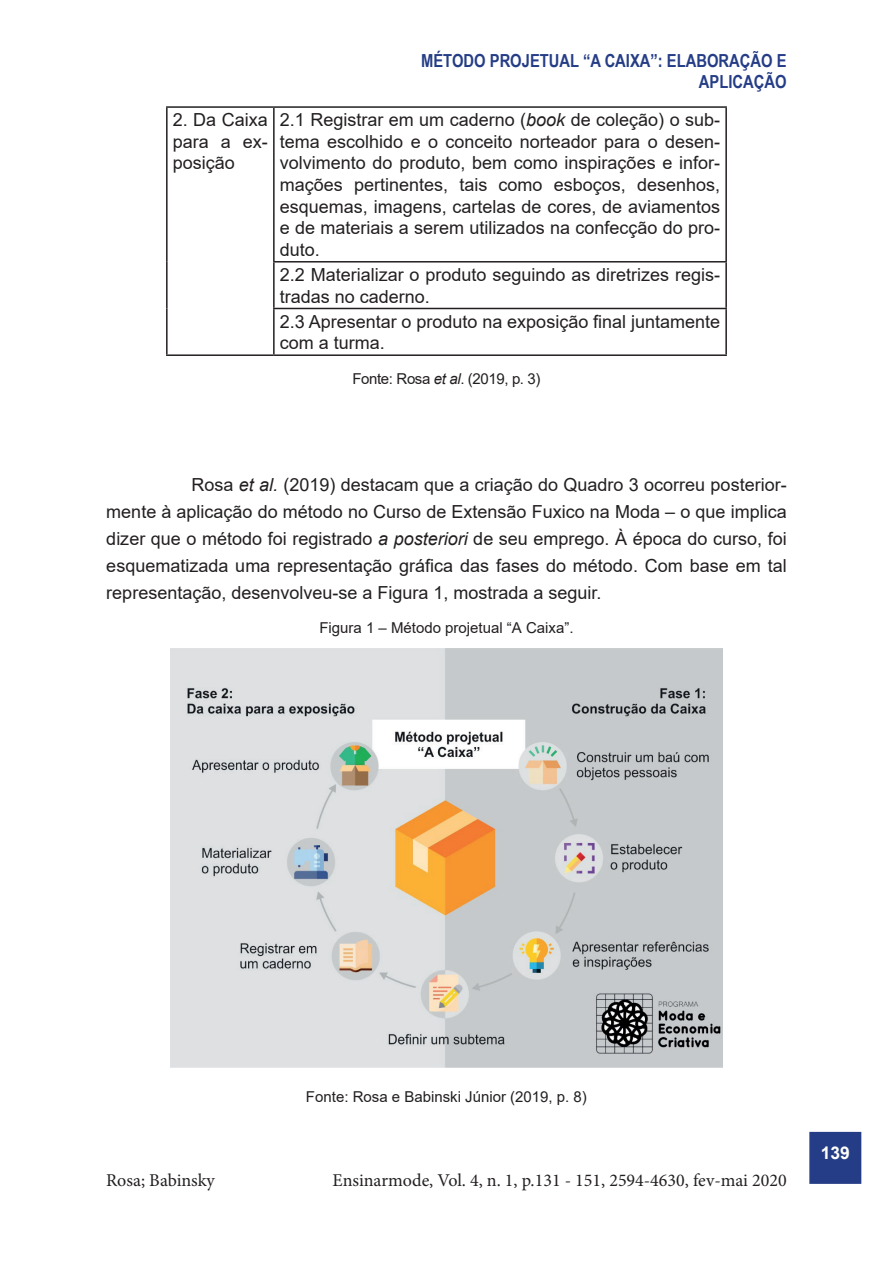
<style>
.page{position:relative;width:893px;height:1263px;background:#fff}
.page>*{position:absolute;margin:0;border:0;box-sizing:border-box;transform-origin:0 0}
.t1{font:18px/21.6px "Arial";color:#231f20;text-align:justify}
.t2{font:18px "Minion Pro";color:#231f20}
.t3{font:700 18px/21px "Arial Narrow";color:#253d86;text-align:right}
.t4{font:700 17.55px "Arial";color:#fffefa}
.t5{font:15px "Arial";color:#231f20}
.t6{font:15px "Arial";letter-spacing:-.025em;color:#231f20}
.s1{font-style:italic}
</style>
<div class="page">
<div style="left:809px;top:1132px;width:52px;height:52px;background:#253d86;border:2px solid #253d86"></div>
<hr style="left:166px;top:106px;width:108px;height:2px;background:#231f20">
<hr style="left:166px;top:108px;width:2px;height:154px;background:#231f20">
<hr style="left:274px;top:106px;width:453px;height:2px;background:#231f20">
<hr style="left:273px;top:108px;width:2px;height:153px;background:#231f20">
<hr style="left:725px;top:108px;width:2px;height:153px;background:#231f20">
<hr style="left:166px;top:262px;width:2px;height:46px;background:#231f20">
<hr style="left:273px;top:261px;width:454px;height:2px;background:#231f20">
<hr style="left:273px;top:263px;width:2px;height:45px;background:#231f20">
<hr style="left:725px;top:263px;width:2px;height:45px;background:#231f20">
<hr style="left:166px;top:308px;width:2px;height:46px;background:#231f20">
<hr style="left:273px;top:308px;width:454px;height:1px;background:#231f20">
<hr style="left:273px;top:309px;width:2px;height:45px;background:#231f20">
<hr style="left:725px;top:309px;width:2px;height:45px;background:#231f20">
<hr style="left:166px;top:354px;width:108px;height:2px;background:#231f20">
<hr style="left:274px;top:354px;width:453px;height:2px;background:#231f20">
<img style="left:170px;top:649px;width:553px;height:418px">
<p class="t3" style="left:421px;top:50px;width:367px">MÉTODO PROJETUAL “A CAIXA”: ELABORAÇÃO E<br>APLICAÇÃO</p>
<p class="t1" style="left:173px;top:109px;width:97px">2. Da Caixa para a ex&shy;posição</p>
<p class="t1" style="left:280px;top:109px;width:442px">2.1 Registrar em um caderno (<span class="s1">book</span> de coleção) o sub&shy;tema escolhido e o conceito norteador para o desen&shy;volvimento do produto, bem como inspirações e infor&shy;mações pertinentes, tais como esboços, desenhos, esquemas, imagens, cartelas de cores, de aviamentos e de materiais a serem utilizados na confecção do pro&shy;duto.</p>
<p class="t1" style="left:280px;top:264px;width:442px">2.2 Materializar o produto seguindo as diretrizes regis&shy;tradas no caderno.</p>
<p class="t1" style="left:280px;top:310px;width:442px">2.3 Apresentar o produto na exposição final juntamente com a turma.</p>
<p class="t6" style="left:352px;top:369px;width:190px">Fonte: Rosa <span class="s1">et al</span>. (2019, p. 3)</p>
<p class="t1" style="left:106px;top:471px;width:682px;line-height:27px;text-indent:85px">Rosa <span class="s1">et al.</span> (2019) destacam que a criação do Quadro 3 ocorreu posterior&shy;mente à aplicação do método no Curso de Extensão Fuxico na Moda – o que implica dizer que o método foi registrado <span class="s1">a posteriori</span> de seu emprego. À época do curso, foi esquematizada uma representação gráfica das fases do método. Com base em tal representação, desenvolveu-se a Figura 1, mostrada a seguir.</p>
<p class="t5" style="left:319px;top:618px;width:256px">Figura 1 – Método projetual “A Caixa”.</p>
<p class="t5" style="left:306px;top:1086px;width:282px">Fonte: Rosa e Babinski Júnior (2019, p. 8)</p>
<p class="t2" style="left:106px;top:1168px;width:110px">Rosa; Babinsky</p>
<p class="t2" style="left:332px;top:1168px;width:456px">Ensinarmode, Vol. 4, n. 1, p.131 - 151, 2594-4630, fev-mai 2020</p>
<p class="t4" style="left:821px;top:1140px;width:31px">139</p>
</div>
